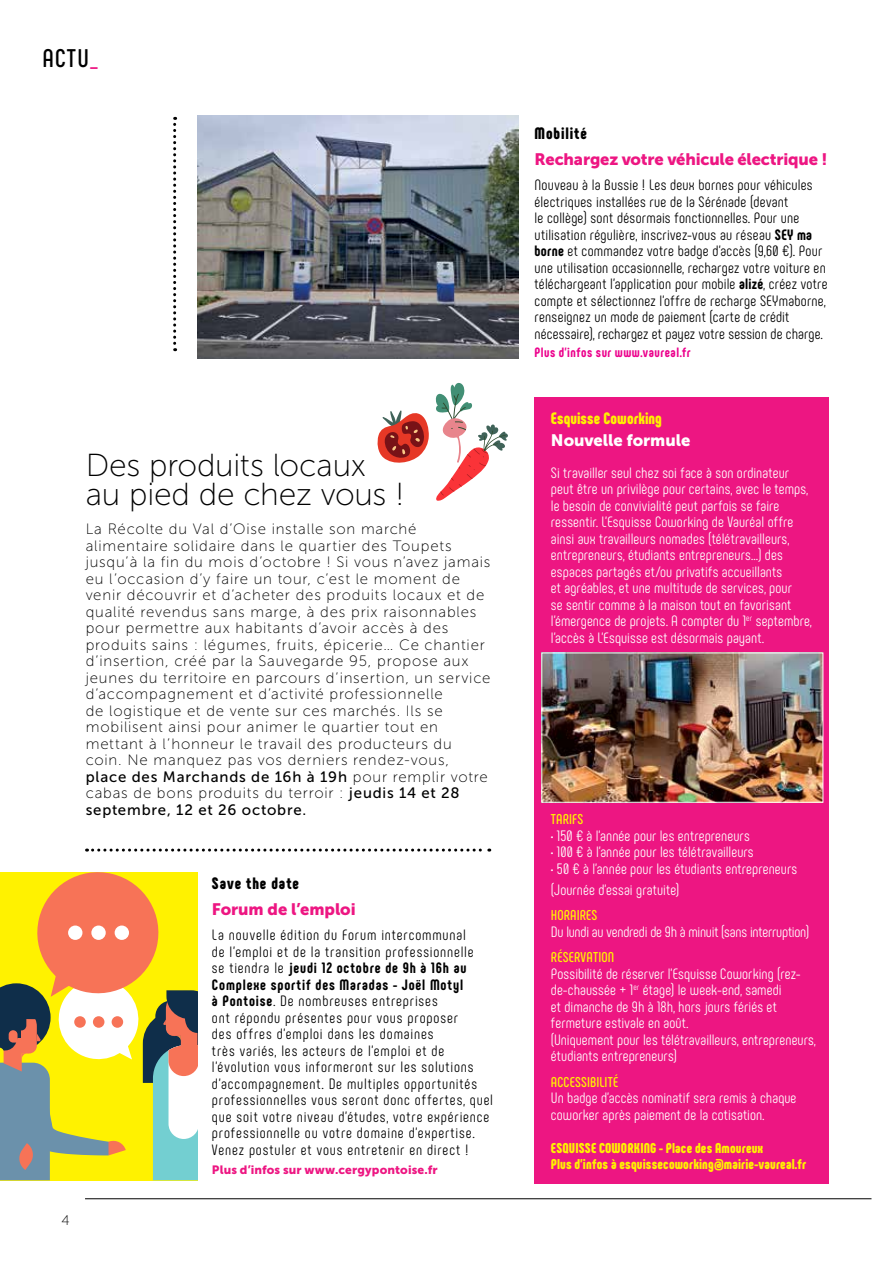
<style>
.page{position:relative;width:893px;height:1263px;background:#fff}
.page>*{position:absolute;margin:0;border:0;box-sizing:border-box;transform-origin:0 0}
.t1{font:31.8px/29.2px "Museo Sans 100";letter-spacing:-.005em;color:#000}
.t2{font:700 25.5px "Phenomena";color:#000}
.t3{font:16.5px "Museo Sans 900";letter-spacing:-.01em;color:#ed1682}
.t4{font:900 16.5px "Phenomena";letter-spacing:.055em;color:#000}
.t5{font:900 16.5px "Phenomena";letter-spacing:.005em;color:#fff200}
.t6{font:16.5px "Museo Sans 900";color:#fff}
.t7{font:15px/16.5px "Phenomena";letter-spacing:.005em;color:#fff}
.t8{font:15px/16.5px "Museo Sans 100";letter-spacing:.055em;color:#000}
.t9{font:15px/16.5px "Phenomena";letter-spacing:.045em;color:#000}
.t10{font:15px/16.5px "Phenomena";letter-spacing:.015em;color:#000}
.t11{font:15px "Museo Sans 500";letter-spacing:.055em;color:#000}
.t12{font:15px "Phenomena";letter-spacing:-.015em;color:#fff}
.t13{font:900 14.25px/16.5px "Phenomena";letter-spacing:.01em;color:#fff200}
.t14{font:700 14.25px "Phenomena";letter-spacing:.01em;color:#fff200}
.t15{font:13.95px "Museo Sans 100";color:#000}
.t16{font:800 13.5px "Phenomena";letter-spacing:.035em;color:#ec008c}
.t17{font:12px "Museo Sans 900";letter-spacing:.01em;color:#ed1682}
.s1{font-size:21.15px;color:#ed1682}
.s2{font-family:"Museo Sans 100"}
.s3{font-family:"Museo Sans 500"}
.s4{font-weight:800}
</style>
<div class="page">
<svg style="left:173px;top:117px;width:3px;height:234px"></svg>
<img style="left:197px;top:115px;width:321px;height:243px">
<hr style="left:85px;top:1198px;width:786px;height:1px;background:#000">
<div style="left:535px;top:398px;width:294px;height:786px;background:#ed1682"></div>
<svg style="left:87px;top:848px;width:403px;height:3px"></svg>
<svg style="left:0;top:872px;width:197px;height:308px"></svg>
<div style="left:115px;top:925px;width:14px;height:15px;background:#fff;border-radius:50%"></div>
<div style="left:91px;top:925px;width:15px;height:15px;background:#fff;border-radius:50%"></div>
<div style="left:68px;top:925px;width:14px;height:15px;background:#fff;border-radius:50%"></div>
<svg style="left:377px;top:410px;width:52px;height:53px"></svg>
<svg style="left:436px;top:382px;width:72px;height:119px"></svg>
<img style="left:544px;top:655px;width:277px;height:145px">
<div style="left:112px;top:1016px;width:11px;height:12px;background:#f77357;border-radius:50%"></div>
<div style="left:93px;top:1016px;width:11px;height:12px;background:#f77357;border-radius:50%"></div>
<div style="left:74px;top:1016px;width:12px;height:12px;background:#f77357;border-radius:50%"></div>
<h2 class="t2" style="left:43px;top:43px;width:57px">ACTU<span class="s1">_</span></h2>
<h1 class="t1" style="left:86px;top:450px;width:320px">Des produits locaux au pied de chez vous !</h1>
<p class="t8" style="left:86px;top:521px;width:406px">La Récolte du Val d’Oise installe son marché alimentaire solidaire dans le quartier des Toupets jusqu’à la fin du mois d’octobre ! Si vous n’avez jamais eu l’occasion d’y faire un tour, c’est le moment de venir découvrir et d’acheter des produits locaux et de qualité revendus sans marge, à des prix raisonnables pour permettre aux habitants d’avoir accès à des produits sains : légumes, fruits, épicerie… Ce chantier d’insertion, créé par la Sauvegarde 95, propose aux jeunes du territoire en parcours d’insertion, un service d’accompagnement et d’activité professionnelle<br>de logistique et de vente sur ces marchés. Ils se mobilisent ainsi pour animer le quartier tout en mettant à l’honneur le travail des producteurs du coin. Ne manquez pas vos derniers rendez-vous,</p>
<p class="t11" style="left:86px;top:768px;width:404px">place des Marchands de 16h à 19h <span class="s2">pour remplir votre</span></p>
<p class="t8" style="left:86px;top:785px;width:375px">cabas de bons produits du terroir : <span class="s3">jeudis 14 et 28</span></p>
<p class="t11" style="left:86px;top:801px;width:222px">septembre, 12 et 26 octobre.</p>
<p class="t15" style="left:61px;top:1213px;width:10px">4</p>
<p class="t4" style="left:212px;top:872px;width:89px">Save the date</p>
<p class="t3" style="left:212px;top:900px;width:145px">Forum de l’emploi</p>
<p class="t9" style="left:212px;top:927px;width:283px">La nouvelle édition du Forum intercommunal<br>de l’emploi et de la transition professionnelle<br>se tiendra le <span class="s4">jeudi 12 octobre de 9h à 16h au Complexe sportif des Maradas - Joël Motyl<br>à Pontoise</span>. De nombreuses entreprises<br>ont répondu présentes pour vous proposer<br>des offres d’emploi dans les domaines<br>très variés, les acteurs de l’emploi et de l’évolution vous informeront sur les solutions d’accompagnement. De multiples opportunités professionnelles vous seront donc offertes, quel que soit votre niveau d’études, votre expérience professionnelle ou votre domaine d’expertise.<br>Venez postuler et vous entretenir en direct !</p>
<p class="t17" style="left:212px;top:1162px;width:227px">Plus d’infos sur www.cergypontoise.fr</p>
<p class="t4" style="left:535px;top:122px;width:54px">Mobilité</p>
<p class="t3" style="left:535px;top:150px;width:295px">Rechargez votre véhicule électrique !</p>
<p class="t10" style="left:535px;top:177px;width:295px">Nouveau à la Bussie ! Les deux bornes pour véhicules électriques installées rue de la Sérénade (devant<br>le collège) sont désormais fonctionnelles. Pour une utilisation régulière, inscrivez-vous au réseau <span class="s4">SEY ma borne</span> et commandez votre badge d’accès (9,60 €). Pour une utilisation occasionnelle, rechargez votre voiture en téléchargeant l’application pour mobile <span class="s4">alizé</span>, créez votre compte et sélectionnez l’offre de recharge SEYmaborne, renseignez un mode de paiement (carte de crédit nécessaire), rechargez et payez votre session de charge.</p>
<p class="t16" style="left:535px;top:344px;width:158px">Plus d’infos sur www.vaureal.fr</p>
<p class="t5" style="left:551px;top:407px;width:113px">Esquisse Coworking</p>
<p class="t6" style="left:551px;top:431px;width:141px">Nouvelle formule</p>
<p class="t7" style="left:551px;top:464px;width:262px">Si travailler seul chez soi face à son ordinateur peut être un privilège pour certains, avec le temps, le besoin de convivialité peut parfois se faire ressentir. L’Esquisse Coworking de Vauréal offre ainsi aux travailleurs nomades (télétravailleurs, entrepreneurs, étudiants entrepreneurs…) des espaces partagés et/ou privatifs accueillants<br>et agréables, et une multitude de services, pour<br>se sentir comme à la maison tout en favorisant l’émergence de projets. A compter du 1<sup>er</sup> septembre, l’accès à L’Esquisse est désormais payant.</p>
<p class="t14" style="left:551px;top:811px;width:34px">TARIFS</p>
<p class="t7" style="left:551px;top:827px;width:200px">• 150 € à l’année pour les entrepreneurs</p>
<p class="t7" style="left:551px;top:844px;width:204px">• 100 € à l’année pour les télétravailleurs</p>
<p class="t7" style="left:551px;top:858px;width:248px;line-height:20.7px">• 50 € à l’année pour les étudiants entrepreneurs (Journée d’essai gratuite)</p>
<p class="t14" style="left:551px;top:906px;width:48px">HORAIRES</p>
<p class="t12" style="left:551px;top:923px;width:260px">Du lundi au vendredi de 9h à minuit (sans interruption)</p>
<p class="t14" style="left:551px;top:948px;width:65px">RÉSERVATION</p>
<p class="t7" style="left:551px;top:965px;width:266px">Possibilité de réserver l’Esquisse Coworking (rez&shy;de-chaussée + 1<sup>er</sup> étage) le week-end, samedi<br>et dimanche de 9h à 18h, hors jours fériés et fermeture estivale en août.<br>(Uniquement pour les télétravailleurs, entrepreneurs, étudiants entrepreneurs)</p>
<p class="t14" style="left:551px;top:1073px;width:69px">ACCESSIBILITÉ</p>
<p class="t7" style="left:551px;top:1090px;width:247px">Un badge d’accès nominatif sera remis à chaque coworker après paiement de la cotisation.</p>
<p class="t13" style="left:551px;top:1139px;width:257px">ESQUISSE COWORKING - Place des Amoureux<br>Plus d’infos à esquissecoworking@mairie-vaureal.fr</p>
</div>
